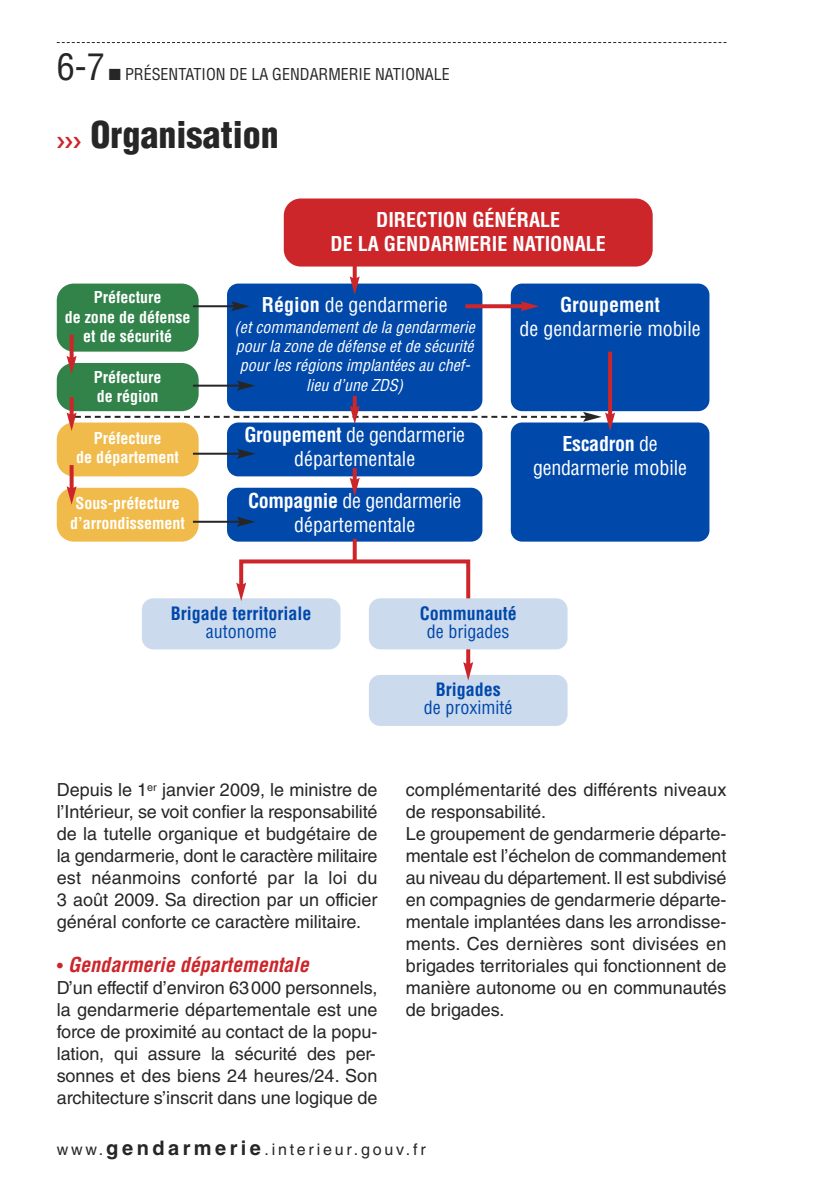
<style>
.page{position:relative;width:840px;height:1191px;background:#fff}
.page>*{position:absolute;margin:0;border:0;box-sizing:border-box;transform-origin:0 0}
.t1{font:900 condensed 36px "Helvetica LT Std";color:#272627}
.t2{font:condensed 36px "Helvetica LT Std";color:#272627}
.t3{font:condensed 20px/24px "Helvetica LT Std";color:#fff;text-align:center}
.t4{font:700 condensed 20px/24px "Helvetica LT Std";color:#fff;text-align:center}
.t5{font:italic 700 condensed 20px "Helvetica LT Std";color:#cc262b}
.t6{font:18px/22px "Helvetica LT Std";color:#272627;text-align:justify}
.t7{font:700 condensed 18px "Helvetica LT Std";color:#0048aa}
.t8{font:condensed 18px "Helvetica LT Std";color:#0048aa}
.t9{font:700 condensed 16px/19.2px "Helvetica LT Std";color:#fff;text-align:center}
.t10{font:italic condensed 16px/19.2px "Helvetica LT Std";color:#fff;text-align:center}
.t11{font:condensed 16px "Helvetica LT Std";color:#272627}
.t12{font:16px "Helvetica LT Std";letter-spacing:.175em;color:#272627}
.s1{font-weight:700}
.s2{font-weight:400;font-style:normal;font-stretch:normal;font-size:18px}
.s3{font-weight:700;font-size:20px}
</style>
<div class="page">
<div style="left:227px;top:283px;width:255px;height:128px;background:#0048aa;border-radius:11px"></div>
<div style="left:227px;top:422px;width:255px;height:54px;background:#0048aa;border-radius:11px"></div>
<div style="left:227px;top:488px;width:255px;height:53px;background:#0048aa;border-radius:11px"></div>
<div style="left:142px;top:598px;width:198px;height:51px;background:#ccdaee;border-radius:11px"></div>
<div style="left:369px;top:675px;width:198px;height:51px;background:#ccdaee;border-radius:11px"></div>
<div style="left:510px;top:422px;width:199px;height:119px;background:#0048aa;border-radius:11px"></div>
<div style="left:510px;top:283px;width:199px;height:128px;background:#0048aa;border-radius:11px"></div>
<div style="left:283px;top:198px;width:369px;height:68px;background:#cc262b;border-radius:17px"></div>
<div style="left:57px;top:283px;width:141px;height:68px;background:#31834a;border-radius:17px"></div>
<div style="left:57px;top:363px;width:141px;height:48px;background:#31834a;border-radius:17px"></div>
<div style="left:57px;top:422px;width:141px;height:54px;background:#f1bb4b;border-radius:17px"></div>
<div style="left:57px;top:488px;width:141px;height:53px;background:#f1bb4b;border-radius:17px"></div>
<svg style="left:57px;top:42px;width:669px;height:1px"></svg>
<hr style="left:352px;top:255px;width:4px;height:25px;background:#cc262b">
<svg style="left:349px;top:276px;width:10px;height:19px"></svg>
<svg style="left:608px;top:351px;width:3px;height:55px"></svg>
<svg style="left:465px;top:304px;width:55px;height:4px"></svg>
<svg style="left:520px;top:301px;width:19px;height:10px"></svg>
<hr style="left:193px;top:385px;width:47px;height:2px;background:#272627">
<svg style="left:237px;top:381px;width:18px;height:10px"></svg>
<hr style="left:193px;top:453px;width:47px;height:2px;background:#272627">
<svg style="left:237px;top:449px;width:18px;height:10px"></svg>
<hr style="left:193px;top:521px;width:47px;height:2px;background:#272627">
<svg style="left:237px;top:517px;width:18px;height:10px"></svg>
<hr style="left:193px;top:305px;width:41px;height:2px;background:#272627">
<svg style="left:231px;top:301px;width:18px;height:10px"></svg>
<svg style="left:352px;top:396px;width:4px;height:10px"></svg>
<svg style="left:70px;top:397px;width:4px;height:9px"></svg>
<svg style="left:67px;top:406px;width:547px;height:25px"></svg>
<svg style="left:70px;top:465px;width:4px;height:21px"></svg>
<svg style="left:67px;top:486px;width:10px;height:19px"></svg>
<svg style="left:70px;top:334px;width:4px;height:22px"></svg>
<svg style="left:67px;top:356px;width:10px;height:18px"></svg>
<svg style="left:352px;top:468px;width:4px;height:10px"></svg>
<svg style="left:349px;top:478px;width:10px;height:18px"></svg>
<svg style="left:236px;top:557px;width:237px;height:123px"></svg>
<div style="left:369px;top:598px;width:198px;height:51px;background:#ccdaee;border-radius:11px"></div>
<svg style="left:352px;top:539px;width:4px;height:22px"></svg>
<h1 class="t2" style="left:57px;top:53px;width:49px">6-7</h1>
<p class="t11" style="left:109px;top:68px;width:342px">■ PRÉSENTATION DE LA GENDARMERIE NATIONALE</p>
<h1 class="t1" style="left:90px;top:121px;width:189px">Organisation</h1>
<p class="t4" style="left:330px;top:209px;width:277px">DIRECTION GÉNÉRALE<br>DE LA GENDARMERIE NATIONALE</p>
<p class="t9" style="left:65px;top:289px;width:127px">Préfecture<br>de zone de défense et de sécurité</p>
<p class="t9" style="left:94px;top:369px;width:69px;text-align:left">Préfecture de région</p>
<p class="t9" style="left:76px;top:430px;width:104px">Préfecture<br>de département</p>
<p class="t9" style="left:70px;top:495px;width:116px">Sous-préfecture d’arrondissement</p>
<p class="t3" style="left:262px;top:294px;width:187px"><span class="s1">Région</span> de gendarmerie</p>
<p class="t10" style="left:234px;top:319px;width:241px">(et commandement de la gendarmerie pour la zone de défense et de sécurité pour les régions implantées au chef&shy;lieu d’une ZDS)</p>
<p class="t3" style="left:244px;top:425px;width:222px"><span class="s1">Groupement</span> de gendarmerie départementale</p>
<p class="t3" style="left:248px;top:490px;width:215px"><span class="s1">Compagnie</span> de gendarmerie départementale</p>
<p class="t4" style="left:559px;top:294px;width:101px">Groupement</p>
<p class="t3" style="left:519px;top:318px;width:183px">de gendarmerie mobile</p>
<p class="t3" style="left:533px;top:433px;width:155px"><span class="s1">Escadron</span> de gendarmerie mobile</p>
<p class="t7" style="left:171px;top:606px;width:142px">Brigade territoriale</p>
<p class="t8" style="left:205px;top:624px;width:72px">autonome</p>
<p class="t6" style="left:57px;top:780px;width:322px">Depuis le 1<sup>er</sup> janvier 2009, le ministre de l’Intérieur, se voit confier la responsabilité de la tutelle organique et budgétaire de la gendarmerie, dont le caractère militaire est néanmoins conforté par la loi du 3 août 2009. Sa direction par un officier général conforte ce caractère militaire.</p>
<p class="t5" style="left:57px;top:956px;width:253px"><span class="s2">•</span> Gendarmerie départementale</p>
<p class="t6" style="left:57px;top:978px;width:322px">D’un effectif d’environ 63000 personnels, la gendarmerie départementale est une force de proximité au contact de la popu&shy;lation, qui assure la sécurité des per&shy;sonnes et des biens 24 heures/24. Son architecture s’inscrit dans une logique de</p>
<p class="t7" style="left:419px;top:606px;width:99px">Communauté</p>
<p class="t8" style="left:426px;top:624px;width:84px">de brigades</p>
<p class="t7" style="left:435px;top:683px;width:66px">Brigades</p>
<p class="t8" style="left:423px;top:701px;width:90px">de proximité</p>
<p class="t6" style="left:405px;top:780px;width:322px;text-align:left">complémentarité des différents niveaux de responsabilité.<br>Le groupement de gendarmerie départe&shy;mentale est l’échelon de commandement au niveau du département. Il est subdivisé en compagnies de gendarmerie départe&shy;mentale implantées dans les arrondisse&shy;ments. Ces dernières sont divisées en brigades territoriales qui fonctionnent de manière autonome ou en communautés de brigades.</p>
<p class="t12" style="left:57px;top:1143px;width:370px">www.<span class="s3">gendarmerie</span>.interieur.gouv.fr</p>
</div>
